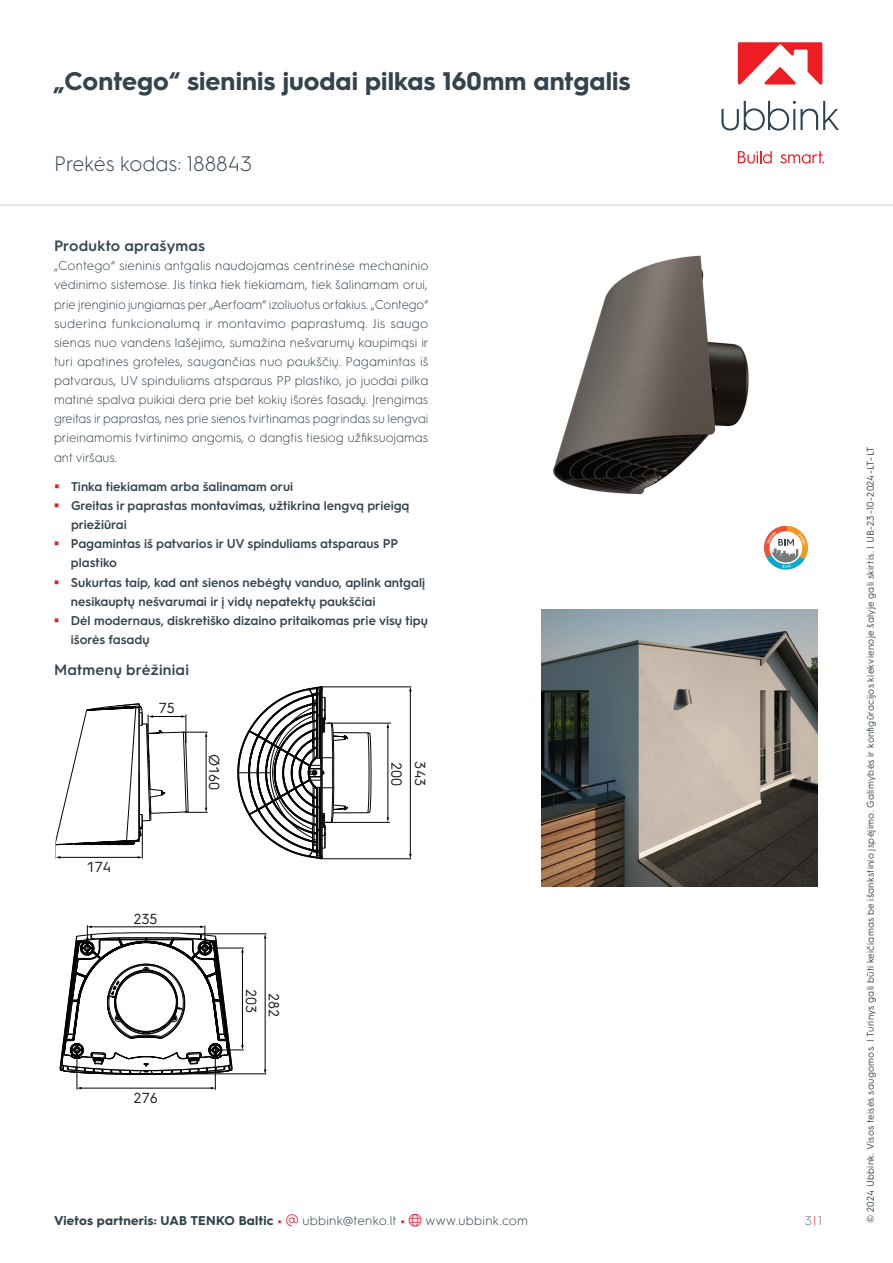
<style>
.page{position:relative;width:893px;height:1263px;background:#fff}
.page>*{position:absolute;margin:0;border:0;box-sizing:border-box;transform-origin:0 0}
.t1{font:700 25.5px "HGS3";letter-spacing:.005em;color:#33444f}
.t2{font:300 21px "HGS3";color:#33444f}
.t3{font:600 15px "HGS3";letter-spacing:.015em;color:#33444f}
.t4{font:14.55px "HGS3";color:#211d1e}
.t5{font:300 12.75px/19.2px "HGS3";color:#33444f;text-align:justify}
.t6{font:600 12.75px/19.2px "HGS3";color:#33444f}
.t7{font:700 12.75px "HGS3";letter-spacing:.015em;color:#2c424c}
.t8{font:300 12.75px "HGS3";color:#66737c}
.t9{font:9.75px "HGS3";letter-spacing:.03em;color:#33444f}
.s1{color:#e31e25}
.s2{color:#ee1f2d}
.s3{font-weight:300}
</style>
<div class="page">
<img style="left:541px;top:610px;width:276px;height:276px">
<svg style="left:764px;top:525px;width:44px;height:45px"></svg>
<img style="left:553px;top:255px;width:196px;height:240px">
<hr style="left:77px;top:1050px;width:1px;height:39px;background:#040503">
<hr style="left:215px;top:1050px;width:1px;height:40px;background:#040503">
<hr style="left:81px;top:1088px;width:131px;height:1px;background:#040503">
<svg style="left:60px;top:925px;width:184px;height:150px"></svg>
<hr style="left:180px;top:1073px;width:86px;height:1px;background:#040503">
<hr style="left:186px;top:933px;width:80px;height:1px;background:#040503">
<hr style="left:265px;top:937px;width:1px;height:133px;background:#040503">
<hr style="left:325px;top:822px;width:65px;height:1px;background:#040503">
<hr style="left:327px;top:723px;width:64px;height:1px;background:#040503">
<hr style="left:388px;top:727px;width:1px;height:91px;background:#040503">
<hr style="left:320px;top:858px;width:91px;height:1px;background:#040503">
<hr style="left:320px;top:687px;width:91px;height:1px;background:#040503">
<hr style="left:410px;top:691px;width:1px;height:164px;background:#040503">
<svg style="left:237px;top:687px;width:135px;height:172px"></svg>
<svg style="left:57px;top:703px;width:151px;height:155px"></svg>
<hr style="left:0;top:204px;width:893px;height:2px;background:#e1e4e6">
<svg style="left:721px;top:101px;width:118px;height:30px"></svg>
<svg style="left:738px;top:151px;width:34px;height:13px"></svg>
<svg style="left:780px;top:151px;width:44px;height:13px"></svg>
<svg style="left:738px;top:42px;width:84px;height:43px"></svg>
<h1 class="t1" style="left:54px;top:63px;width:578px">„Contego“ sieninis juodai pilkas 160mm antgalis</h1>
<h2 class="t2" style="left:54px;top:150px;width:199px">Prekės kodas: 188843</h2>
<p class="t3" style="left:54px;top:235px;width:153px">Produkto aprašymas</p>
<p class="t5" style="left:54px;top:255px;width:376px">„Contego“ sieninis antgalis naudojamas centrinėse mechaninio vėdinimo sistemose. Jis tinka tiek tiekiamam, tiek šalinamam orui, prie įrenginio jungiamas per „Aerfoam“ izoliuotus ortakius. „Contego“ suderina funkcionalumą ir montavimo paprastumą. Jis saugo sienas nuo vandens lašėjimo, sumažina nešvarumų kaupimąsi ir turi apatines groteles, saugančias nuo paukščių. Pagamintas iš patvaraus, UV spinduliams atsparaus PP plastiko, jo juodai pilka matinė spalva puikiai dera prie bet kokių išorės fasadų. Įrengimas greitas ir paprastas, nes prie sienos tvirtinamas pagrindas su lengvai prieinamomis tvirtinimo angomis, o dangtis tiesiog užfiksuojamas ant viršaus.</p>
<p class="t6" style="left:71px;top:476px;width:358px">Tinka tiekiamam arba šalinamam orui<br>Greitas ir paprastas montavimas, užtikrina lengvą prieigą priežiūrai<br>Pagamintas iš patvarios ir UV spinduliams atsparaus PP plastiko<br>Sukurtas taip, kad ant sienos nebėgtų vanduo, aplink antgalį nesikauptų nešvarumai ir į vidų nepatektų paukščiai<br>Dėl modernaus, diskretiško dizaino pritaikomas prie visų tipų išorės fasadų</p>
<p class="t3" style="left:54px;top:659px;width:136px">Matmenų brėžiniai</p>
<p class="t4" style="left:159px;top:697px;width:18px">75</p>
<p class="t4" style="left:87px;top:857px;width:26px">174</p>
<p class="t4" style="left:133px;top:908px;width:26px">235</p>
<p class="t4" style="left:134px;top:1087px;width:26px">276</p>
<p class="t4" style="left:224px;top:754px;width:38px;rotate:90deg">Ø160</p>
<p class="t4" style="left:261px;top:988px;width:26px;rotate:90deg">203</p>
<p class="t4" style="left:284px;top:993px;width:25px;rotate:90deg">282</p>
<p class="t4" style="left:407px;top:762px;width:26px;rotate:90deg">200</p>
<p class="t4" style="left:430px;top:761px;width:26px;rotate:90deg">343</p>
<p class="t7" style="left:54px;top:1211px;width:476px">Vietos partneris: UAB TENKO Baltic <span class="s1">•</span> <span class="s2">▼</span> <span class="s3">ubbink@tenko.lt</span> <span class="s1">•</span> <span class="s2">●□</span> <span class="s3">www.ubbink.com</span></p>
<p class="t8" style="left:805px;top:1211px;width:19px">3<span class="s1">|</span>1</p>
<p class="t9" style="left:864px;top:1222px;width:777px;rotate:-90deg">© 2024 Ubbink. Visos teisės saugomos. | Turinys gali būti keičiamas be išankstinio įspėjimo. Galimybės ir konfigūracijos kiekvienoje šalyje gali skirtis. | UB-23-10-2024-LT-LT</p>
</div>
